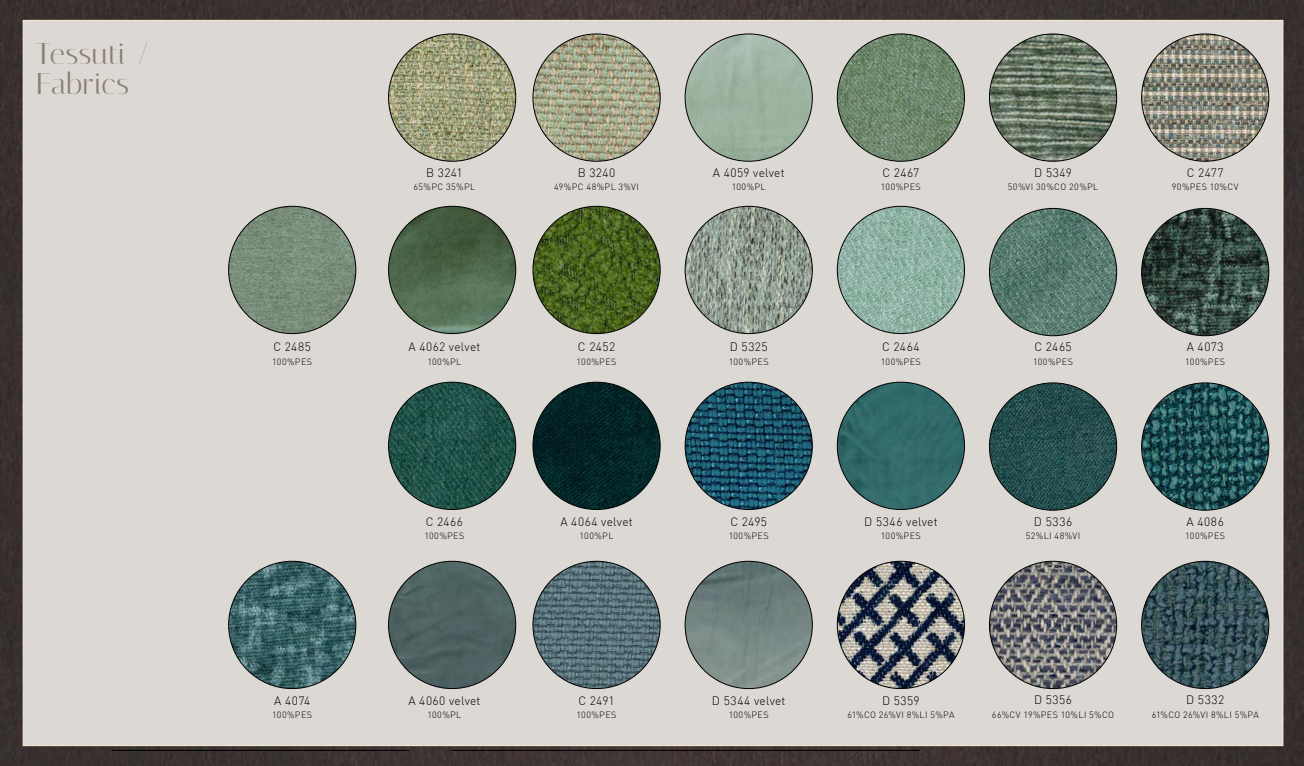
<style>
.page{position:relative;width:1304px;height:766px;background:#fff}
.page>*{position:absolute;margin:0;border:0;box-sizing:border-box;transform-origin:0 0}
.t1{font:30px/30px "Italiana";letter-spacing:.02em;color:#8b7e70}
.t2{font:300 12px "DIN";letter-spacing:.025em;color:#000}
.t3{font:300 9px "DIN";letter-spacing:.05em;color:#000}
</style>
<div class="page">
<img style="left:0;top:0;width:1304px;height:765px">
<div style="left:23px;top:20px;width:1260px;height:726px;background:#dcd8d4;border:1px solid #fff0da"></div>
<img style="left:229px;top:206px;width:127px;height:127px;border-radius:64px">
<img style="left:389px;top:206px;width:127px;height:127px;border-radius:64px">
<img style="left:533px;top:206px;width:127px;height:127px;border-radius:64px">
<img style="left:685px;top:206px;width:127px;height:127px;border-radius:64px">
<img style="left:389px;top:34px;width:127px;height:127px;border-radius:64px">
<img style="left:533px;top:34px;width:127px;height:127px;border-radius:64px">
<img style="left:685px;top:34px;width:127px;height:127px;border-radius:64px">
<img style="left:837px;top:34px;width:127px;height:127px;border-radius:64px">
<img style="left:837px;top:206px;width:127px;height:127px;border-radius:64px">
<img style="left:389px;top:382px;width:127px;height:127px;border-radius:64px">
<img style="left:533px;top:382px;width:127px;height:127px;border-radius:64px">
<img style="left:685px;top:382px;width:127px;height:127px;border-radius:64px">
<img style="left:837px;top:382px;width:127px;height:127px;border-radius:64px">
<hr style="left:112px;top:750px;width:298px;height:1px;background:#000">
<hr style="left:452px;top:750px;width:468px;height:1px;background:#000">
<img style="left:229px;top:561px;width:127px;height:127px;border-radius:64px">
<img style="left:389px;top:561px;width:127px;height:127px;border-radius:64px">
<img style="left:533px;top:561px;width:127px;height:127px;border-radius:64px">
<img style="left:685px;top:561px;width:127px;height:127px;border-radius:64px">
<img style="left:837px;top:561px;width:127px;height:127px;border-radius:64px">
<img style="left:989px;top:34px;width:128px;height:127px;border-radius:64px">
<img style="left:1142px;top:34px;width:127px;height:127px;border-radius:64px">
<img style="left:989px;top:208px;width:128px;height:127px;border-radius:64px">
<img style="left:1142px;top:208px;width:127px;height:127px;border-radius:64px">
<img style="left:989px;top:383px;width:128px;height:127px;border-radius:64px">
<img style="left:1142px;top:383px;width:127px;height:127px;border-radius:64px">
<img style="left:989px;top:561px;width:128px;height:127px;border-radius:64px">
<img style="left:1142px;top:561px;width:127px;height:127px;border-radius:64px">
<h1 class="t1" style="left:36px;top:39px;width:117px">Tessuti /<br>Fabrics</h1>
<h2 class="t2" style="left:273px;top:339px;width:39px">C 2485</h2>
<p class="t3" style="left:272px;top:356px;width:41px">100%PES</p>
<h2 class="t2" style="left:274px;top:693px;width:38px">A 4074</h2>
<p class="t3" style="left:272px;top:709px;width:41px">100%PES</p>
<h2 class="t2" style="left:426px;top:165px;width:38px">B 3241</h2>
<p class="t3" style="left:414px;top:181px;width:63px">65%PC 35%PL</p>
<h2 class="t2" style="left:578px;top:165px;width:39px">B 3240</h2>
<p class="t3" style="left:554px;top:181px;width:86px">49%PC 48%PL 3%VI</p>
<h2 class="t2" style="left:713px;top:165px;width:73px">A 4059 velvet</h2>
<p class="t3" style="left:732px;top:181px;width:35px">100%PL</p>
<h2 class="t2" style="left:882px;top:165px;width:38px">C 2467</h2>
<p class="t3" style="left:881px;top:181px;width:41px">100%PES</p>
<h2 class="t2" style="left:1034px;top:165px;width:39px">D 5349</h2>
<p class="t3" style="left:1008px;top:181px;width:92px">50%VI 30%CO 20%PL</p>
<h2 class="t2" style="left:1187px;top:165px;width:38px">C 2477</h2>
<p class="t3" style="left:1172px;top:181px;width:68px">90%PES 10%CV</p>
<h2 class="t2" style="left:408px;top:339px;width:73px">A 4062 velvet</h2>
<p class="t3" style="left:427px;top:356px;width:35px">100%PL</p>
<h2 class="t2" style="left:578px;top:339px;width:39px">C 2452</h2>
<p class="t3" style="left:577px;top:356px;width:41px">100%PES</p>
<h2 class="t2" style="left:730px;top:339px;width:39px">D 5325</h2>
<p class="t3" style="left:729px;top:356px;width:41px">100%PES</p>
<h2 class="t2" style="left:882px;top:339px;width:39px">C 2464</h2>
<p class="t3" style="left:881px;top:356px;width:41px">100%PES</p>
<h2 class="t2" style="left:1034px;top:339px;width:39px">C 2465</h2>
<p class="t3" style="left:1033px;top:356px;width:41px">100%PES</p>
<h2 class="t2" style="left:1187px;top:339px;width:38px">A 4073</h2>
<p class="t3" style="left:1185px;top:356px;width:41px">100%PES</p>
<h2 class="t2" style="left:426px;top:514px;width:39px">C 2466</h2>
<p class="t3" style="left:424px;top:530px;width:41px">100%PES</p>
<h2 class="t2" style="left:560px;top:514px;width:74px">A 4064 velvet</h2>
<p class="t3" style="left:580px;top:530px;width:35px">100%PL</p>
<h2 class="t2" style="left:730px;top:514px;width:38px">C 2495</h2>
<p class="t3" style="left:729px;top:530px;width:41px">100%PES</p>
<h2 class="t2" style="left:864px;top:514px;width:75px">D 5346 velvet</h2>
<p class="t3" style="left:881px;top:530px;width:41px">100%PES</p>
<h2 class="t2" style="left:1034px;top:514px;width:40px">D 5336</h2>
<p class="t3" style="left:1026px;top:530px;width:56px">52%LI 48%VI</p>
<h2 class="t2" style="left:1187px;top:514px;width:39px">A 4086</h2>
<p class="t3" style="left:1185px;top:530px;width:41px">100%PES</p>
<h2 class="t2" style="left:408px;top:693px;width:74px">A 4060 velvet</h2>
<p class="t3" style="left:427px;top:709px;width:35px">100%PL</p>
<h2 class="t2" style="left:578px;top:693px;width:38px">C 2491</h2>
<p class="t3" style="left:577px;top:709px;width:41px">100%PES</p>
<h2 class="t2" style="left:712px;top:693px;width:75px">D 5344 velvet</h2>
<p class="t3" style="left:729px;top:709px;width:41px">100%PES</p>
<h2 class="t2" style="left:882px;top:693px;width:39px">D 5359</h2>
<p class="t3" style="left:847px;top:709px;width:109px">61%CO 26%VI 8%LI 5%PA</p>
<h2 class="t2" style="left:1034px;top:692px;width:40px">D 5356</h2>
<p class="t3" style="left:992px;top:708px;width:124px">66%CV 19%PES 10%LI 5%CO</p>
<h2 class="t2" style="left:1186px;top:692px;width:40px">D 5332</h2>
<p class="t3" style="left:1152px;top:708px;width:109px">61%CO 26%VI 8%LI 5%PA</p>
</div>
